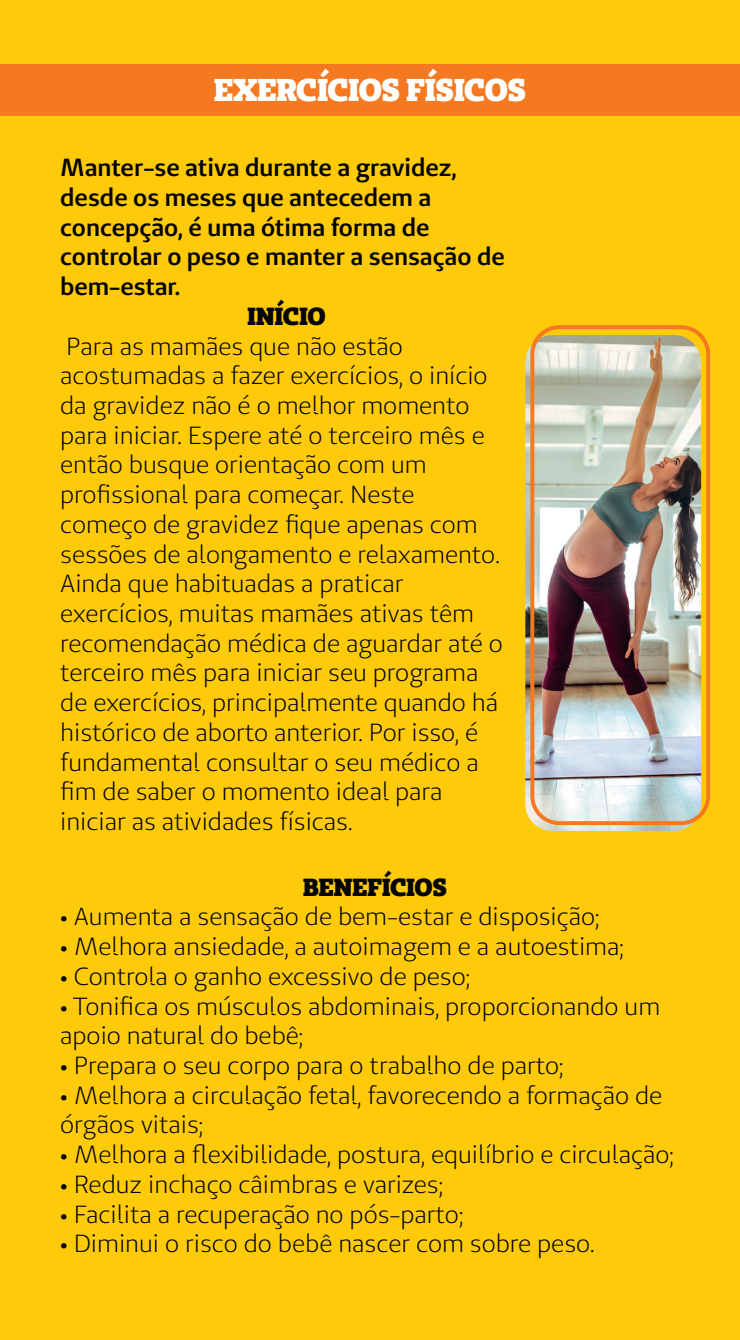
<style>
.page{position:relative;width:740px;height:1340px;background:#fff}
.page>*{position:absolute;margin:0;border:0;box-sizing:border-box;transform-origin:0 0}
.t1{font:900 31.5px "Unimed Slab";letter-spacing:-.01em;color:#fff}
.t2{font:24.75px/29.7px "Unimed Sans";color:#040503}
.t3{font:600 24.75px/29.7px "Unimed Sans";color:#040503}
.t4{font:900 24.75px "Unimed Slab";color:#040504}
</style>
<div class="page">
<div style="left:0;top:0;width:740px;height:1339px;background:#feca0a"></div>
<div style="left:0;top:64px;width:740px;height:52px;background:#f47921"></div>
<img style="left:525px;top:335px;width:176px;height:496px">
<div style="left:530px;top:325px;width:180px;height:500px;border:4px solid #f47921;border-radius:27px"></div>
<p class="t1" style="left:214px;top:68px;width:313px">EXERCÍCIOS FÍSICOS</p>
<p class="t3" style="left:60px;top:152px;width:446px">Manter-se ativa durante a gravidez, desde os meses que antecedem a concepção, é uma ótima forma de controlar o peso e manter a sensação de bem-estar.</p>
<p class="t4" style="left:248px;top:299px;width:79px">INÍCIO</p>
<p class="t2" style="left:60px;top:331px;width:444px">Para as mamães que não estão acostumadas a fazer exercícios, o início da gravidez não é o melhor momento para iniciar. Espere até o terceiro mês e então busque orientação com um profissional para começar. Neste começo de gravidez fique apenas com sessões de alongamento e relaxamento.<br>Ainda que habituadas a praticar exercícios, muitas mamães ativas têm recomendação médica de aguardar até o terceiro mês para iniciar seu programa de exercícios, principalmente quando há histórico de aborto anterior. Por isso, é fundamental consultar o seu médico a fim de saber o momento ideal para iniciar as atividades físicas.</p>
<p class="t4" style="left:303px;top:870px;width:145px">BENEFÍCIOS</p>
<p class="t2" style="left:60px;top:901px;width:541px">• Aumenta a sensação de bem-estar e disposição;</p>
<p class="t2" style="left:60px;top:931px;width:565px">• Melhora ansiedade, a autoimagem e a autoestima;</p>
<p class="t2" style="left:60px;top:961px;width:411px">• Controla o ganho excessivo de peso;</p>
<p class="t2" style="left:60px;top:990px;width:601px">• Tonifica os músculos abdominais, proporcionando um apoio natural do bebê;</p>
<p class="t2" style="left:60px;top:1050px;width:505px">• Prepara o seu corpo para o trabalho de parto;</p>
<p class="t2" style="left:60px;top:1079px;width:604px">• Melhora a circulação fetal, favorecendo a formação de órgãos vitais;</p>
<p class="t2" style="left:60px;top:1139px;width:615px">• Melhora a flexibilidade, postura, equilíbrio e circulação;</p>
<p class="t2" style="left:60px;top:1169px;width:384px">• Reduz inchaço câimbras e varizes;</p>
<p class="t2" style="left:60px;top:1198px;width:405px">• Facilita a recuperação no pós-parto;</p>
<p class="t2" style="left:60px;top:1228px;width:536px">• Diminui o risco do bebê nascer com sobre peso.</p>
</div>
